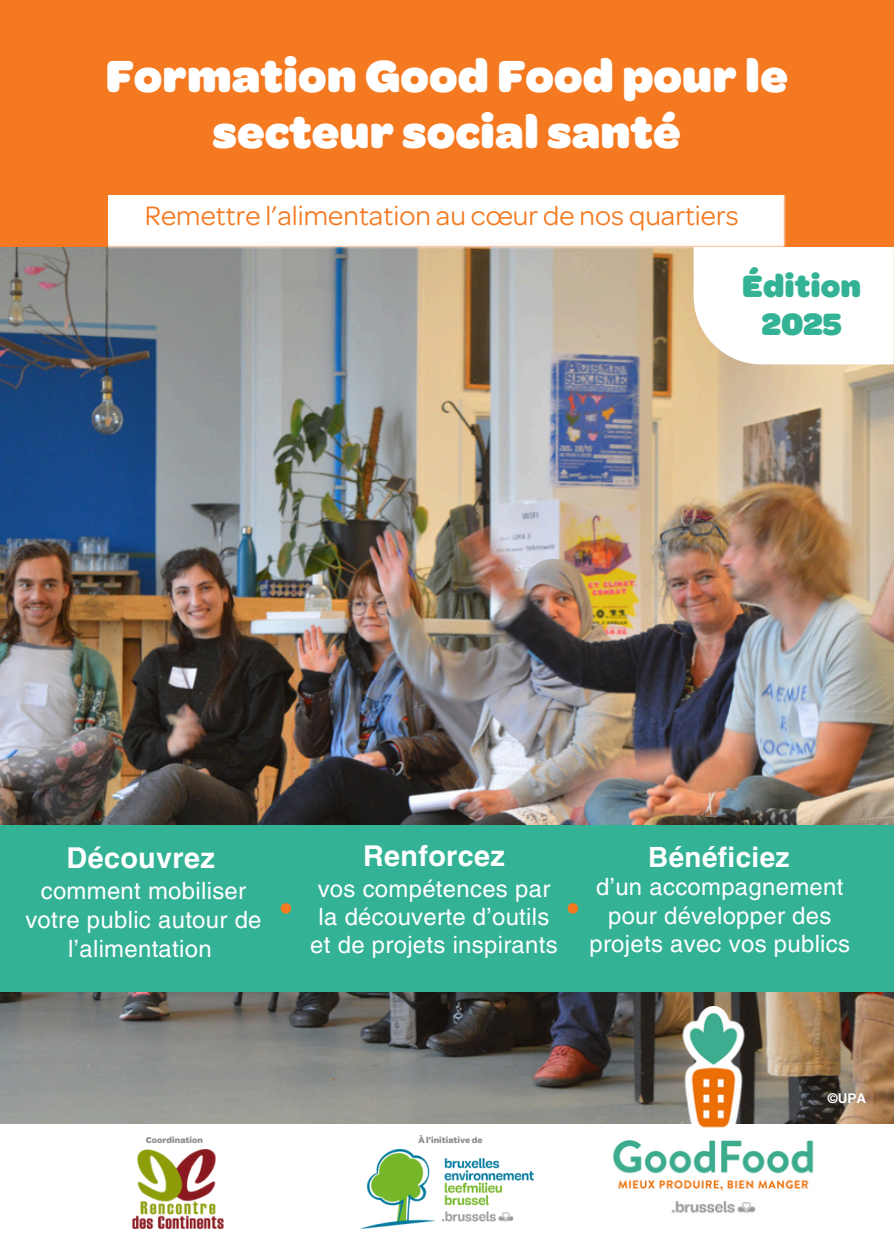
<style>
.page{position:relative;width:894px;height:1258px;background:#fff}
.page>*{position:absolute;margin:0;border:0;box-sizing:border-box;transform-origin:0 0}
.t1{font:900 48px/56.4px "Omnes";color:#fff;text-align:center}
.t2{font:900 33px/38.4px "Omnes";color:#34b296;text-align:center}
.t3{font:700 28.8px "Helvetica LT Pro";letter-spacing:.015em;color:#fff}
.t4{font:28.5px "Omnes";color:#f47920}
.t5{font:700 27.9px "Helvetica LT Pro";letter-spacing:.015em;color:#fff}
.t6{font:24px/28.5px "Helvetica LT Pro";letter-spacing:.015em;color:#fff;text-align:center}
.t7{font:700 13.5px "Helvetica LT Pro";color:#fff}
.t8{font:700 9px "Omnes";color:#8f9091}
</style>
<div class="page">
<img style="left:0;top:247px;width:893px;height:876px">
<div style="left:0;top:825px;width:893px;height:167px;background:#34b296"></div>
<svg style="left:693px;top:247px;width:200px;height:117px"></svg>
<div style="left:0;top:0;width:893px;height:247px;background:#f47920"></div>
<img style="left:108px;top:195px;width:677px;height:54px">
<img style="left:588px;top:1006px;width:250px;height:207px">
<img style="left:362px;top:1149px;width:171px;height:79px">
<img style="left:132px;top:1149px;width:92px;height:79px">
<div style="left:280px;top:903px;width:11px;height:10px;background:#f47a22;border-radius:50%"></div>
<div style="left:567px;top:903px;width:11px;height:10px;background:#f47a22;border-radius:50%"></div>
<h3 class="t1" style="left:106px;top:51px;width:683px">Formation Good Food pour le secteur social santé</h3>
<h5 class="t4" style="left:145px;top:206px;width:595px">Remettre l’alimentation au cœur de nos quartiers</h5>
<h3 class="t2" style="left:742px;top:269px;width:120px">Édition<br>2025</h3>
<p class="t3" style="left:363px;top:845px;width:143px">Renforcez</p>
<h5 class="t3" style="left:67px;top:847px;width:150px">Découvrez</h5>
<h6 class="t5" style="left:648px;top:847px;width:143px">Bénéficiez</h6>
<p class="t6" style="left:25px;top:879px;width:238px">comment mobiliser votre public autour de l’alimentation</p>
<p class="t6" style="left:310px;top:876px;width:249px">vos compétences par la découverte d’outils et de projets inspirants</p>
<p class="t6" style="left:589px;top:874px;width:262px">d’un accompagnement pour développer des projets avec vos publics</p>
<h5 class="t8" style="left:146px;top:1135px;width:58px">Coordination</h5>
<h3 class="t8" style="left:418px;top:1135px;width:66px">À l’initiative de</h3>
<p class="t7" style="left:827px;top:1093px;width:40px">©UPA</p>
</div>
